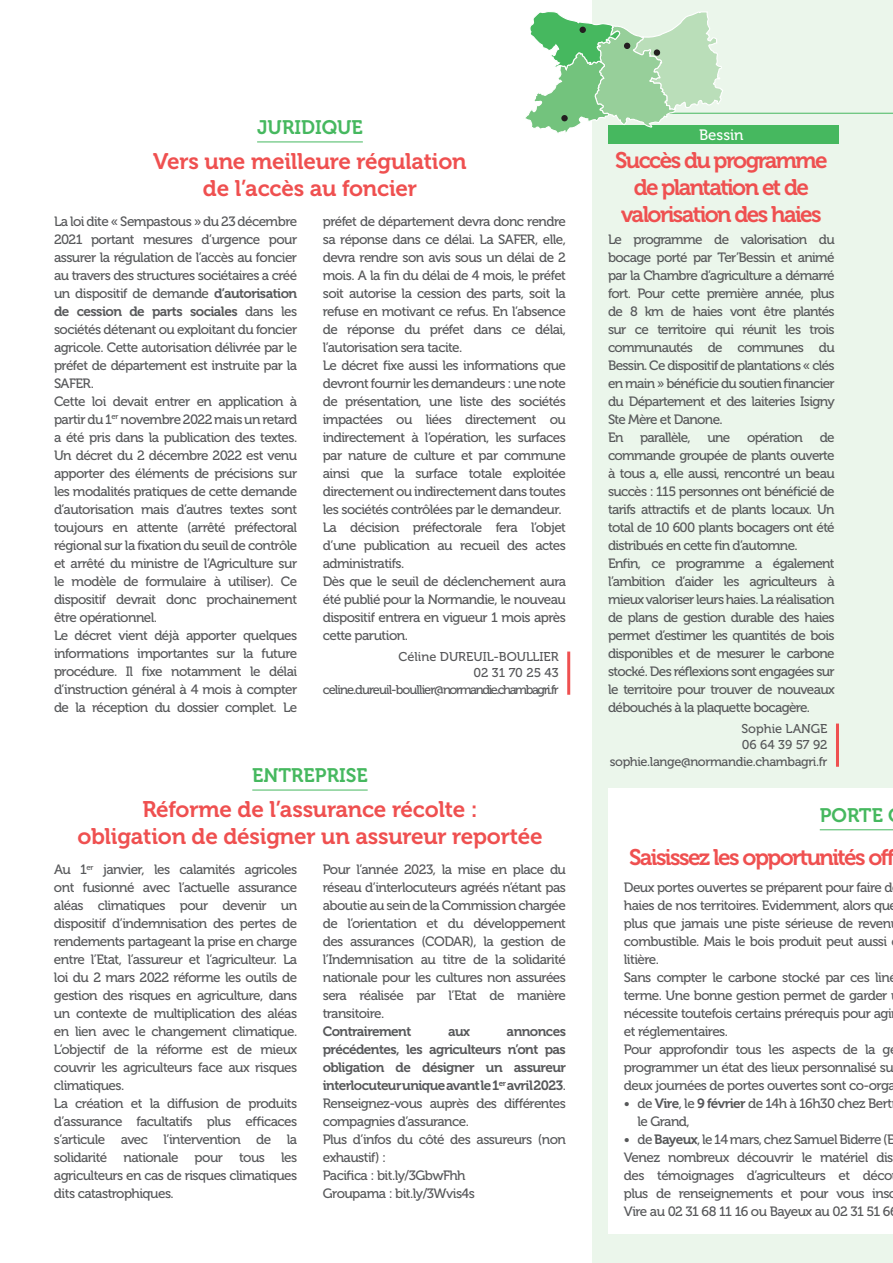
<style>
.page{position:relative;width:893px;height:1263px;background:#fff}
.page>*{position:absolute;margin:0;border:0;box-sizing:border-box;transform-origin:0 0}
.t1{font:22.5px/27px "Museo 700";letter-spacing:-.02em;color:#ef5050;text-align:center}
.t2{font:22.5px/27px "Museo 700";letter-spacing:-.07em;color:#ef5050;text-align:center}
.t3{font:19.5px "Museo 700";color:#46b85f}
.t4{font:15px "Museo 500";color:#fff}
.t5{font:13.5px/18px "Museo 500";letter-spacing:-.04em;color:#57585a}
.t6{font:13.5px/18px "Museo 700";letter-spacing:-.04em;color:#57585a;text-align:justify}
.t7{font:12.75px/16.5px "Museo 500";letter-spacing:-.07em;color:#57585a;text-align:right}
.t8{font:12.75px/16.5px "Museo 500";letter-spacing:-.03em;color:#57585a;text-align:right}
.s1{font-family:"Museo 700"}
.s2{font-family:"Museo 500"}
</style>
<div class="page">
<div style="left:592px;top:0;width:301px;height:1263px;background:#ebf6eb"></div>
<hr style="left:608px;top:113px;width:285px;height:1px;background:#46b85f">
<div style="left:608px;top:125px;width:231px;height:19px;background:#46b85f"></div>
<hr style="left:836px;top:723px;width:3px;height:44px;background:#ef5050">
<hr style="left:567px;top:651px;width:3px;height:44px;background:#ef5050">
<hr style="left:257px;top:142px;width:106px;height:1px;background:#46b85f">
<hr style="left:252px;top:790px;width:116px;height:1px;background:#46b85f">
<div style="left:608px;top:788px;width:285px;height:446px;background:#fff"></div>
<hr style="left:820px;top:829px;width:73px;height:1px;background:#46b85f">
<svg style="left:525px;top:11px;width:198px;height:122px"></svg>
<h2 class="t3" style="left:257px;top:116px;width:107px">JURIDIQUE</h2>
<h1 class="t1" style="left:153px;top:148px;width:315px">Vers une meilleure régulation de l’accès au foncier</h1>
<p class="t5" style="left:54px;top:213px;width:245px;text-align:justify">La loi dite « Sempastous » du 23 décembre 2021 portant mesures d’urgence pour assurer la régulation de l’accès au foncier au travers des structures sociétaires a créé un dispositif de demande <span class="s1">d’autorisation</span></p>
<p class="t6" style="left:54px;top:302px;width:245px">de cession de parts sociales <span class="s2">dans les</span></p>
<p class="t5" style="left:54px;top:320px;width:245px">sociétés détenant ou exploitant du foncier agricole. Cette autorisation délivrée par le préfet de département est instruite par la SAFER.<br>Cette loi devait entrer en application à partir du 1<sup>er</sup> novembre 2022 mais un retard a été pris dans la publication des textes.<br>Un décret du 2 décembre 2022 est venu apporter des éléments de précisions sur les modalités pratiques de cette demande d’autorisation mais d’autres textes sont toujours en attente (arrêté préfectoral régional sur la fixation du seuil de contrôle et arrêté du ministre de l’Agriculture sur le modèle de formulaire à utiliser). Ce dispositif devrait donc prochainement être opérationnel.<br>Le décret vient déjà apporter quelques informations importantes sur la future procédure. Il fixe notamment le délai d’instruction général à 4 mois à compter de la réception du dossier complet. Le</p>
<p class="t5" style="left:323px;top:212px;width:245px">préfet de département devra donc rendre sa réponse dans ce délai. La SAFER, elle, devra rendre son avis sous un délai de 2 mois. A la fin du délai de 4 mois, le préfet soit autorise la cession des parts, soit la refuse en motivant ce refus. En l’absence de réponse du préfet dans ce délai, l’autorisation sera tacite.<br>Le décret fixe aussi les informations que devront fournir les demandeurs : une note de présentation, une liste des sociétés impactées ou liées directement ou indirectement à l’opération, les surfaces par nature de culture et par commune ainsi que la surface totale exploitée directement ou indirectement dans toutes les sociétés contrôlées par le demandeur.<br>La décision préfectorale fera l’objet d’une publication au recueil des actes administratifs.<br>Dès que le seuil de déclenchement aura été publié pour la Normandie, le nouveau dispositif entrera en vigueur 1 mois après cette parution.</p>
<p class="t7" style="left:323px;top:648px;width:237px">Céline DUREUIL-BOULLIER<br>02 31 70 25 43 celine.dureuil-boullier@normandie.chambagri.fr</p>
<h2 class="t3" style="left:252px;top:764px;width:117px">ENTREPRISE</h2>
<h1 class="t1" style="left:77px;top:796px;width:467px">Réforme de l’assurance récolte :<br>obligation de désigner un assureur reportée</h1>
<p class="t5" style="left:54px;top:861px;width:245px">Au 1<sup>er</sup> janvier, les calamités agricoles ont fusionné avec l’actuelle assurance aléas climatiques pour devenir un dispositif d’indemnisation des pertes de rendements partageant la prise en charge entre l’Etat, l’assureur et l’agriculteur. La loi du 2 mars 2022 réforme les outils de gestion des risques en agriculture, dans un contexte de multiplication des aléas en lien avec le changement climatique.<br>L’objectif de la réforme est de mieux couvrir les agriculteurs face aux risques climatiques.<br>La création et la diffusion de produits d’assurance facultatifs plus efficaces s’articule avec l’intervention de la solidarité nationale pour tous les agriculteurs en cas de risques climatiques dits catastrophiques.</p>
<p class="t5" style="left:323px;top:860px;width:245px;text-align:justify">Pour l’année 2023, la mise en place du réseau d’interlocuteurs agréés n’étant pas aboutie au sein de la Commission chargée de l’orientation et du développement des assurances (CODAR), la gestion de l’Indemnisation au titre de la solidarité nationale pour les cultures non assurées sera réalisée par l’Etat de manière transitoire.</p>
<p class="t6" style="left:323px;top:1022px;width:90px">Contrairement</p>
<p class="t6" style="left:448px;top:1022px;width:24px">aux</p>
<p class="t6" style="left:323px;top:1022px;width:245px;text-indent:184px">annonces précédentes, les agriculteurs n’ont pas obligation de désigner un assureur interlocuteur unique avant le 1<sup>er</sup> avril 2023<span class="s2">.</span></p>
<p class="t5" style="left:323px;top:1094px;width:245px">Renseignez-vous auprès des différentes compagnies d’assurance.<br>Plus d’infos du côté des assureurs (non exhaustif) :<br>Pacifica : bit.ly/3GbwFhh<br>Groupama : bit.ly/3Wvis4s</p>
<p class="t4" style="left:699px;top:126px;width:46px">Bessin</p>
<h1 class="t2" style="left:615px;top:147px;width:214px">Succès du programme de plantation et de valorisation des haies</h1>
<p class="t5" style="left:608px;top:231px;width:228px">Le programme de valorisation du bocage porté par Ter’Bessin et animé par la Chambre d’agriculture a démarré fort. Pour cette première année, plus de 8 km de haies vont être plantés sur ce territoire qui réunit les trois communautés de communes du Bessin. Ce dispositif de plantations « clés en main » bénéficie du soutien financier du Département et des laiteries Isigny Ste Mère et Danone.<br>En parallèle, une opération de commande groupée de plants ouverte à tous a, elle aussi, rencontré un beau succès : 115 personnes ont bénéficié de tarifs attractifs et de plants locaux. Un total de 10 600 plants bocagers ont été distribués en cette fin d’automne.<br>Enfin, ce programme a également l’ambition d’aider les agriculteurs à mieux valoriser leurs haies. La réalisation de plans de gestion durable des haies permet d’estimer les quantités de bois disponibles et de mesurer le carbone stocké. Des réflexions sont engagées sur le territoire pour trouver de nouveaux débouchés à la plaquette bocagère.</p>
<p class="t8" style="left:610px;top:720px;width:219px">Sophie LANGE<br>06 64 39 57 92 sophie.lange@normandie.chambagri.fr</p>
<h2 class="t3" style="left:820px;top:804px;width:65px">PORTE</h2>
<h1 class="t2" style="left:629px;top:844px;width:267px">Saisissez les opportunités off</h1>
<p class="t5" style="left:624px;top:879px;width:273px">Deux portes ouvertes se préparent pour faire d haies de nos territoires. Evidemment, alors qu plus que jamais une piste sérieuse de reven combustible. Mais le bois produit peut aussi litière.<br>Sans compter le carbone stocké par ces lin terme. Une bonne gestion permet de garder nécessite toutefois certains prérequis pour agi et réglementaires.<br>Pour approfondir tous les aspects de la g programmer un état des lieux personnalisé su deux journées de portes ouvertes sont co-orga</p>
<p class="t5" style="left:637px;top:1095px;width:256px;text-indent:-14px">• de <span class="s1">Vire</span>, le <span class="s1">9 février</span> de 14h à 16h30 chez Bert le Grand,</p>
<p class="t5" style="left:624px;top:1131px;width:274px">• de <span class="s1">Bayeux</span>, le 14 mars, chez Samuel Biderre (E Venez nombreux découvrir le matériel dis des témoignages d’agriculteurs et déco plus de renseignements et pour vous insc Vire au 02 31 68 11 16 ou Bayeux au 02 31 51 6</p>
</div>
